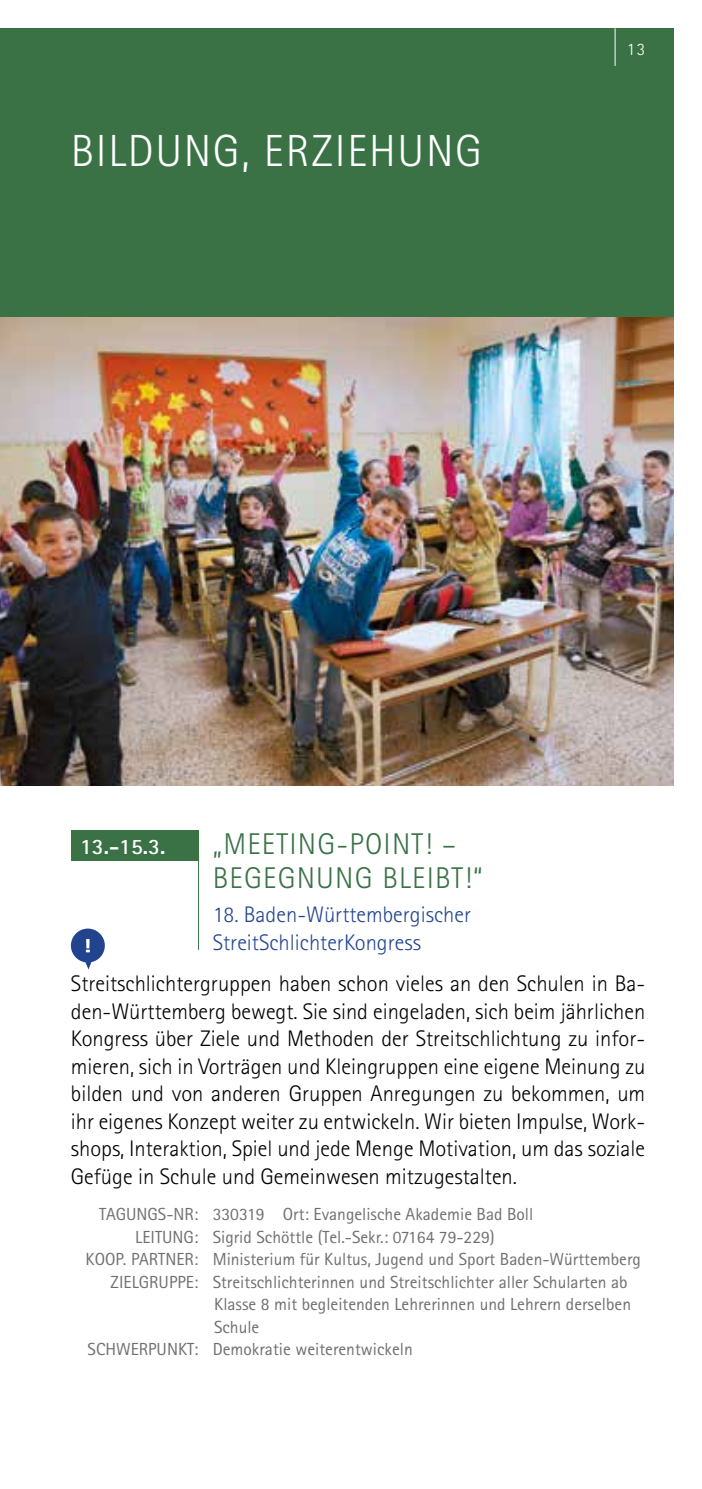
<style>
.page{position:relative;width:702px;height:1489px;background:#fff}
.page>*{position:absolute;margin:0;border:0;box-sizing:border-box;transform-origin:0 0}
.t1{font:300 45px "Rotis Sans Serif";letter-spacing:.04em;color:#fff}
.t2{font:300 30px/34.5px "Rotis Sans Serif";letter-spacing:.04em;color:#3a7246}
.t3{font:300 22.5px/27.5px "Rotis Sans Serif";color:#000;text-align:justify}
.t4{font:300 22.5px/27.5px "Rotis Sans Serif";color:#22448f}
.t5{font:700 22px "Rotis Sans Serif";color:#fff}
.t6{font:17.5px "Rotis Sans Serif";color:#706f6f}
.t7{font:300 17.5px "Rotis Sans Serif";color:#fff}
</style>
<div class="page">
<div style="left:0;top:28px;width:673px;height:290px;background:#3a7246"></div>
<hr style="left:614px;top:28px;width:1px;height:38px;background:#fff">
<div style="left:71px;top:830px;width:127px;height:30px;background:#3a7246"></div>
<hr style="left:198px;top:830px;width:1px;height:30px;background:#3a7246">
<hr style="left:198px;top:860px;width:1px;height:89px;background:#3a7246">
<svg style="left:71px;top:928px;width:34px;height:41px"></svg>
<img style="left:0;top:318px;width:673px;height:467px">
<h1 class="t1" style="left:71px;top:125px;width:412px">BILDUNG, ERZIEHUNG</h1>
<p class="t7" style="left:626px;top:39px;width:20px">13</p>
<p class="t5" style="left:80px;top:833px;width:87px">13.-15.3.</p>
<h2 class="t2" style="left:213px;top:826px;width:271px">„MEETING-POINT! –<br>BEGEGNUNG BLEIBT!“</h2>
<p class="t4" style="left:213px;top:901px;width:260px">18. Baden-Württembergischer<br>StreitSchlichterKongress</p>
<p class="t3" style="left:71px;top:969px;width:576px">Streitschlichtergruppen haben schon vieles an den Schulen in Ba&shy;den-Württemberg bewegt. Sie sind eingeladen, sich beim jährlichen Kongress über Ziele und Methoden der Streitschlichtung zu infor&shy;mieren, sich in Vorträgen und Kleingruppen eine eigene Meinung zu bilden und von anderen Gruppen Anregungen zu bekommen, um ihr eigenes Konzept weiter zu entwickeln. Wir bieten Impulse, Work&shy;shops, Interaktion, Spiel und jede Menge Motivation, um das soziale Gefüge in Schule und Gemeinwesen mitzugestalten.</p>
<p class="t6" style="left:99px;top:1203px;width:435px">TAGUNGS-NR: 330319 Ort: Evangelische Akademie Bad Boll</p>
<p class="t6" style="left:135px;top:1226px;width:361px">LEITUNG: Sigrid Schöttle (Tel.-Sekr.: 07164 79-229)</p>
<p class="t6" style="left:86px;top:1248px;width:556px">KOOP. PARTNER: Ministerium für Kultus, Jugend und Sport Baden-Württemberg</p>
<p class="t6" style="left:111px;top:1271px;width:518px">ZIELGRUPPE: Streitschlichterinnen und Streitschlichter aller Schularten ab</p>
<p class="t6" style="left:214px;top:1293px;width:418px">Klasse 8 mit begleitenden Lehrerinnen und Lehrern derselben</p>
<p class="t6" style="left:214px;top:1316px;width:47px">Schule</p>
<p class="t6" style="left:88px;top:1338px;width:326px">SCHWERPUNKT: Demokratie weiterentwickeln</p>
</div>
